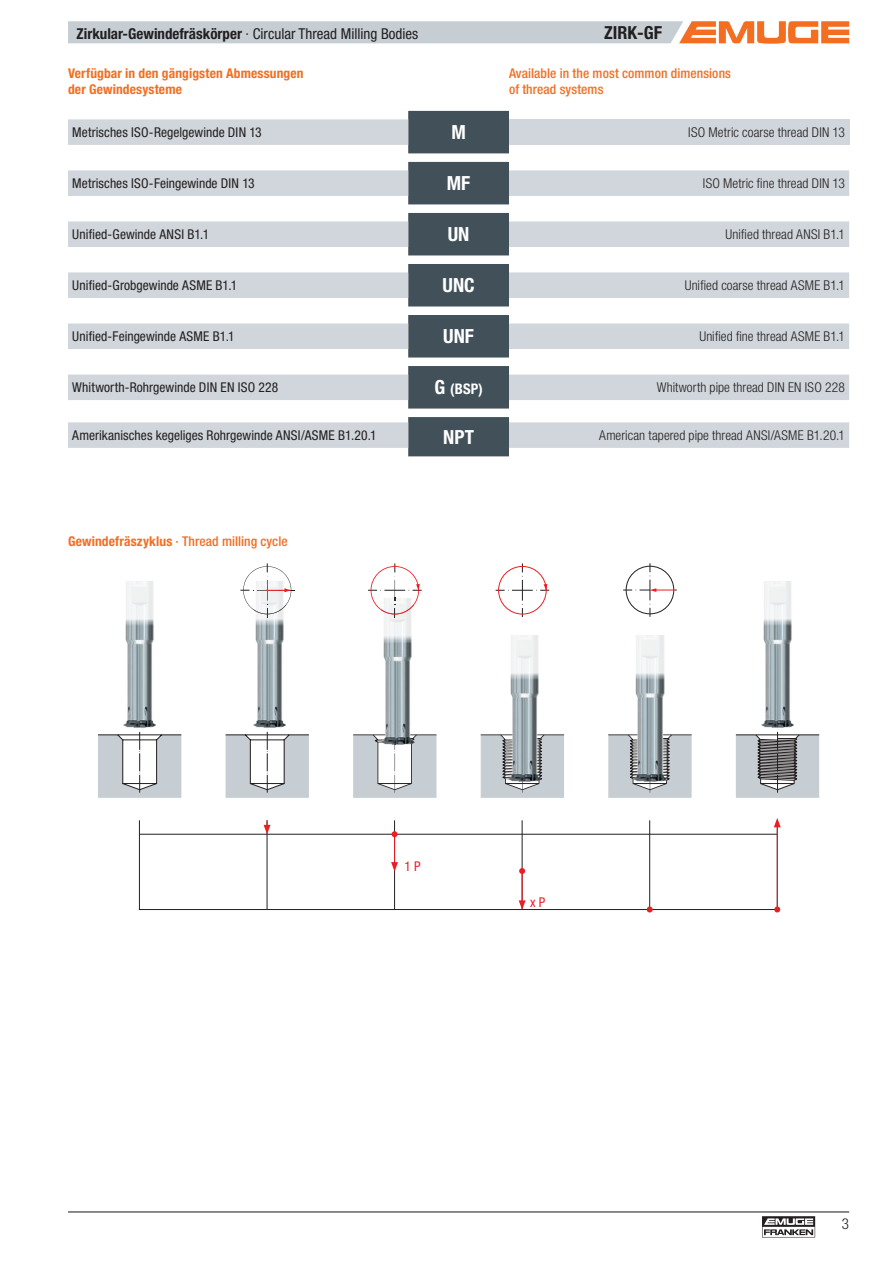
<style>
.page{position:relative;width:893px;height:1263px;background:#fff}
.page>*{position:absolute;margin:0;border:0;box-sizing:border-box;transform-origin:0 0}
.t1{font:700 condensed 19.5px "Helvetica Neue LT Pro";color:#fff}
.t2{font:700 condensed 18px "Helvetica Neue LT Pro";color:#231f20}
.t3{font:condensed 15px "Helvetica Neue LT Pro";color:#231f20}
.t4{font:300 condensed 15px "Helvetica Neue LT Pro";color:#231f20}
.t5{font:700 condensed 14.7px "Helvetica Neue LT Pro";color:#fff}
.t6{font:condensed 13.5px "Helvetica Neue LT Pro";letter-spacing:.005em;color:#231f20}
.t7{font:300 condensed 13.5px "Helvetica Neue LT Pro";letter-spacing:.01em;color:#231f20}
.t8{font:500 condensed 13.5px/16.2px "Helvetica Neue LT Pro";letter-spacing:.005em;color:#f36e21}
.t9{font:700 condensed 13.5px/16.2px "Helvetica Neue LT Pro";letter-spacing:.01em;color:#f36e21}
.t10{font:condensed 13.5px "Helvetica Neue LT Pro";color:#ee1d23}
.s1{font-weight:700}
.s2{font-size:19.5px}
</style>
<div class="page">
<svg style="left:68px;top:21px;width:781px;height:23px;background:#d2c6c0"></svg>
<svg style="left:762px;top:1216px;width:53px;height:21px"></svg>
<hr style="left:68px;top:1211px;width:781px;height:1px;background:#231f20">
<svg style="left:98px;top:732px;width:84px;height:66px"></svg>
<svg style="left:225px;top:732px;width:84px;height:66px"></svg>
<svg style="left:240px;top:563px;width:54px;height:48px"></svg>
<svg style="left:368px;top:563px;width:54px;height:47px"></svg>
<svg style="left:353px;top:734px;width:83px;height:64px"></svg>
<svg style="left:496px;top:563px;width:53px;height:54px"></svg>
<div style="left:498px;top:566px;width:49px;height:48px;border:1px solid #ee1d23;border-radius:50%"></div>
<svg style="left:481px;top:734px;width:83px;height:64px;background:#bdc4c9"></svg>
<svg style="left:608px;top:734px;width:84px;height:64px;background:#bbc2c7"></svg>
<svg style="left:623px;top:563px;width:54px;height:54px"></svg>
<svg style="left:736px;top:732px;width:83px;height:66px;background:#a9acb0"></svg>
<hr style="left:139px;top:834px;width:638px;height:1px;background:#231f20">
<hr style="left:139px;top:820px;width:1px;height:89px;background:#231f20">
<hr style="left:394px;top:820px;width:1px;height:89px;background:#231f20">
<hr style="left:522px;top:820px;width:1px;height:89px;background:#231f20">
<hr style="left:649px;top:820px;width:1px;height:89px;background:#231f20">
<hr style="left:139px;top:909px;width:638px;height:1px;background:#231f20">
<hr style="left:267px;top:820px;width:1px;height:89px;background:#231f20">
<hr style="left:777px;top:825px;width:1px;height:86px;background:#ee1d23">
<svg style="left:774px;top:818px;width:7px;height:9px"></svg>
<hr style="left:394px;top:833px;width:1px;height:31px;background:#ee1d23">
<svg style="left:391px;top:862px;width:7px;height:9px"></svg>
<svg style="left:264px;top:820px;width:6px;height:14px"></svg>
<hr style="left:522px;top:871px;width:1px;height:32px;background:#ee1d23">
<svg style="left:519px;top:900px;width:7px;height:10px"></svg>
<svg style="left:392px;top:831px;width:6px;height:6px"></svg>
<svg style="left:519px;top:868px;width:6px;height:6px"></svg>
<svg style="left:647px;top:906px;width:6px;height:6px"></svg>
<svg style="left:774px;top:906px;width:6px;height:6px"></svg>
<img style="left:124px;top:581px;width:32px;height:146px">
<img style="left:254px;top:581px;width:32px;height:146px">
<img style="left:381px;top:599px;width:32px;height:146px">
<img style="left:508px;top:635px;width:33px;height:146px">
<img style="left:634px;top:635px;width:32px;height:146px">
<img style="left:761px;top:581px;width:33px;height:146px">
<div style="left:408px;top:111px;width:101px;height:345px;background:#425159"></div>
<svg style="left:68px;top:119px;width:781px;height:329px"></svg>
<div style="left:509px;top:119px;width:340px;height:26px;background:#d0d6db"></div>
<p class="t3" style="left:77px;top:25px;width:343px"><span class="s1">Zirkular-Gewindefräskörper</span> · Circular Thread Milling Bodies</p>
<h2 class="t2" style="left:604px;top:22px;width:59px">ZIRK-GF</h2>
<p class="t9" style="left:68px;top:65px;width:237px">Verfügbar in den gängigsten Abmessungen der Gewindesysteme</p>
<p class="t8" style="left:509px;top:65px;width:224px">Available in the most common dimensions of thread systems</p>
<p class="t6" style="left:72px;top:124px;width:191px">Metrisches ISO-Regelgewinde DIN 13</p>
<h1 class="t1" style="left:451px;top:121px;width:16px">M</h1>
<p class="t7" style="left:688px;top:124px;width:158px">ISO Metric coarse thread DIN 13</p>
<p class="t6" style="left:72px;top:175px;width:184px">Metrisches ISO-Feingewinde DIN 13</p>
<h1 class="t1" style="left:447px;top:172px;width:25px">MF</h1>
<p class="t7" style="left:703px;top:175px;width:144px">ISO Metric fine thread DIN 13</p>
<p class="t6" style="left:72px;top:226px;width:138px">Unified-Gewinde ANSI B1.1</p>
<h1 class="t1" style="left:448px;top:223px;width:23px">UN</h1>
<p class="t7" style="left:726px;top:226px;width:121px">Unified thread ANSI B1.1</p>
<p class="t6" style="left:72px;top:277px;width:167px">Unified-Grobgewinde ASME B1.1</p>
<h1 class="t1" style="left:442px;top:274px;width:34px">UNC</h1>
<p class="t7" style="left:685px;top:278px;width:162px">Unified coarse thread ASME B1.1</p>
<p class="t6" style="left:72px;top:328px;width:164px">Unified-Feingewinde ASME B1.1</p>
<h1 class="t1" style="left:443px;top:325px;width:32px">UNF</h1>
<p class="t7" style="left:699px;top:329px;width:147px">Unified fine thread ASME B1.1</p>
<p class="t6" style="left:72px;top:379px;width:208px">Whitworth-Rohrgewinde DIN EN ISO 228</p>
<p class="t5" style="left:435px;top:381px;width:50px"><span class="s2">G</span> (BSP)</p>
<p class="t7" style="left:657px;top:380px;width:190px">Whitworth pipe thread DIN EN ISO 228</p>
<p class="t6" style="left:72px;top:427px;width:306px">Amerikanisches kegeliges Rohrgewinde ANSI/ASME B1.20.1</p>
<h1 class="t1" style="left:443px;top:426px;width:32px">NPT</h1>
<p class="t7" style="left:599px;top:427px;width:247px">American tapered pipe thread ANSI/ASME B1.20.1</p>
<p class="t8" style="left:68px;top:533px;width:221px"><span class="s1">Gewindefräszyklus</span> · Thread milling cycle</p>
<p class="t10" style="left:404px;top:858px;width:18px">1 P</p>
<p class="t10" style="left:530px;top:894px;width:17px">x P</p>
<p class="t4" style="left:842px;top:1215px;width:9px">3</p>
</div>
